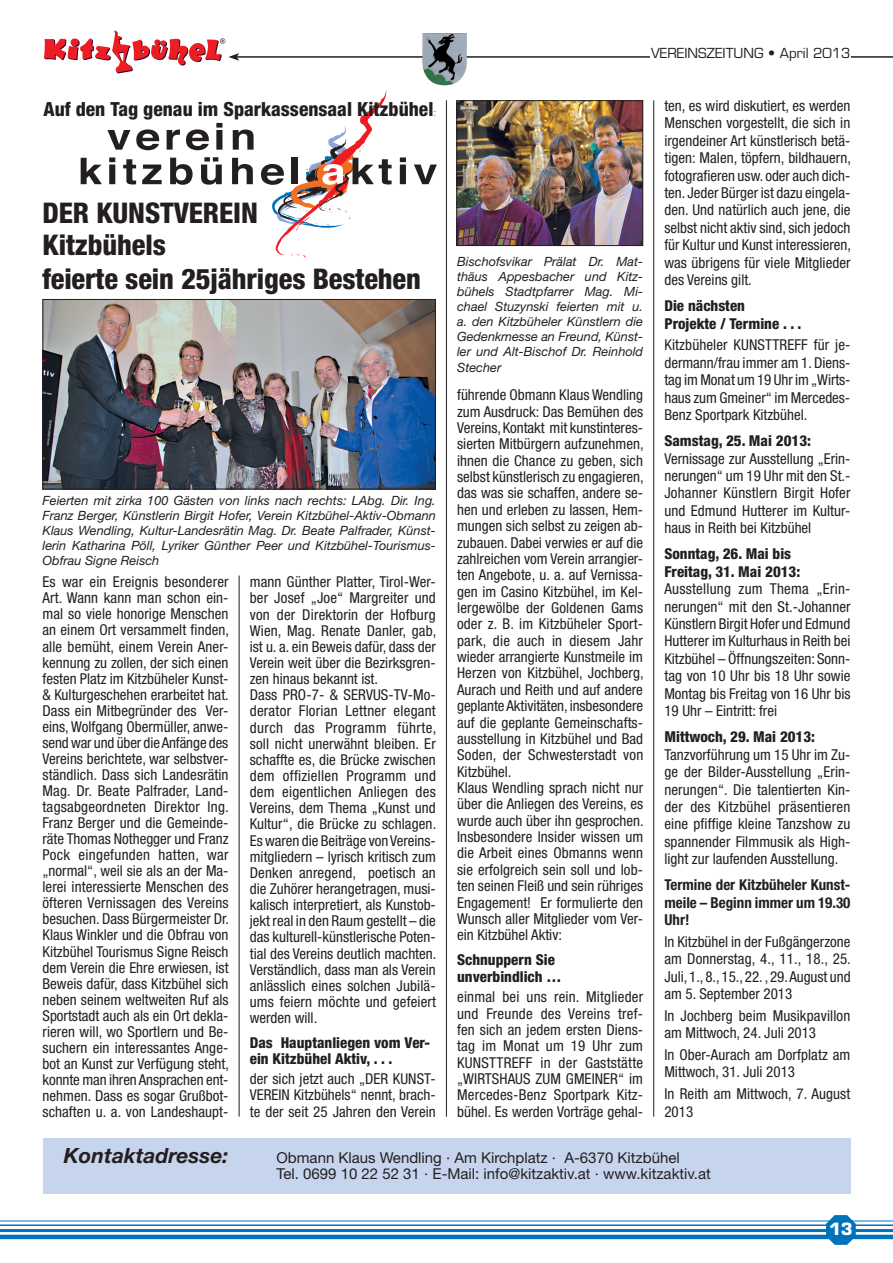
<style>
.page{position:relative;width:893px;height:1263px;background:#fff}
.page>*{position:absolute;margin:0;border:0;box-sizing:border-box;transform-origin:0 0}
.t1{font:800 condensed 28.5px/31.3px "Helvetica Neue";letter-spacing:-.005em;color:#231f20}
.t2{font:italic 700 21px "Helvetica Neue";color:#231f20}
.t3{font:800 condensed 19.5px "Helvetica Neue";color:#231f20}
.t4{font:700 16.5px "Eurostile";color:#fff}
.t5{font:condensed 15px/17.4px "Helvetica Neue";color:#231f20}
.t6{font:15px/16.5px "Helvetica Neue";color:#231f20}
.t7{font:800 condensed 15px/16.2px "Helvetica Neue";color:#231f20}
.t8{font:700 condensed 15px/17.4px "Helvetica Neue";color:#231f20;text-align:justify}
.t9{font:13.5px "Eurostile";color:#231f20}
.t10{font:italic 12.75px/15px "Helvetica Neue";color:#231f20;text-align:justify}
.s1{font-family:"Times New Roman";font-weight:400;font-stretch:normal;font-size:10.5px}
.s2{font-weight:800}
</style>
<div class="page">
<hr style="left:237px;top:56px;width:656px;height:2px;background:#231f20">
<hr style="left:0;top:1220px;width:893px;height:1px;background:#0072bc">
<hr style="left:0;top:1224px;width:893px;height:2px;background:#0072bc">
<hr style="left:0;top:1229px;width:893px;height:3px;background:#0072bc">
<hr style="left:0;top:1235px;width:893px;height:4px;background:#0072bc">
<svg style="left:44px;top:30px;width:195px;height:43px"></svg>
<div style="left:649px;top:47px;width:201px;height:31px;background:#fff"></div>
<img style="left:422px;top:33px;width:45px;height:53px">
<svg style="left:826px;top:1215px;width:30px;height:30px"></svg>
<div style="left:43px;top:1138px;width:807px;height:55px;background:#c6d5ed"></div>
<svg style="left:107px;top:130px;width:23px;height:20px"></svg>
<svg style="left:136px;top:129px;width:23px;height:21px"></svg>
<svg style="left:167px;top:130px;width:13px;height:20px"></svg>
<svg style="left:186px;top:129px;width:23px;height:21px"></svg>
<svg style="left:216px;top:123px;width:6px;height:27px"></svg>
<svg style="left:233px;top:130px;width:21px;height:20px"></svg>
<svg style="left:81px;top:158px;width:21px;height:26px"></svg>
<svg style="left:109px;top:157px;width:6px;height:27px"></svg>
<svg style="left:123px;top:159px;width:13px;height:26px"></svg>
<svg style="left:142px;top:165px;width:20px;height:19px"></svg>
<svg style="left:170px;top:158px;width:23px;height:27px"></svg>
<svg style="left:201px;top:157px;width:21px;height:28px"></svg>
<svg style="left:232px;top:158px;width:21px;height:26px"></svg>
<svg style="left:400px;top:157px;width:6px;height:27px"></svg>
<svg style="left:414px;top:165px;width:23px;height:19px"></svg>
<svg style="left:261px;top:90px;width:131px;height:168px"></svg>
<img style="left:458px;top:102px;width:183px;height:142px">
<div style="left:456px;top:100px;width:187px;height:146px;border:1px solid #231f20"></div>
<img style="left:45px;top:301px;width:389px;height:186px">
<div style="left:43px;top:299px;width:393px;height:190px;border:1px solid #231f20"></div>
<hr style="left:239px;top:575px;width:1px;height:541px;background:#231f20">
<hr style="left:446px;top:100px;width:1px;height:1016px;background:#231f20">
<hr style="left:653px;top:100px;width:1px;height:1016px;background:#231f20">
<p class="t3" style="left:44px;top:97px;width:394px">Auf den Tag genau im Sparkassensaal Kitzbühel<span class="s1">:</span></p>
<p class="t1" style="left:43px;top:197px;width:217px">DER KUNSTVEREIN<br>Kitzbühels</p>
<p class="t1" style="left:43px;top:263px;width:380px">feierte sein 25jähriges Bestehen</p>
<p class="t10" style="left:43px;top:492px;width:395px">Feierten mit zirka 100 Gästen von links nach rechts: LAbg. Dir. Ing.<br>Franz Berger, Künstlerin Birgit Hofer, Verein Kitzbühel-Aktiv-Obmann Klaus Wendling, Kultur-Landesrätin Mag. Dr. Beate Palfrader, Künst&shy;lerin Katharina Pöll, Lyriker Günther Peer und Kitzbühel-Tourismus-Obfrau Signe Reisch</p>
<p class="t5" style="left:43px;top:574px;width:188px;line-height:16px;text-align:justify">Es war ein Ereignis besonderer Art. Wann kann man schon ein&shy;mal so viele honorige Menschen an einem Ort versammelt finden, alle bemüht, einem Verein Aner&shy;kennung zu zollen, der sich einen festen Platz im Kitzbüheler Kunst-&amp; Kulturgeschehen erarbeitet hat.<br>Dass ein Mitbegründer des Ver&shy;eins, Wolfgang Obermüller, anwe&shy;send war und über die Anfänge des Vereins berichtete, war selbstver&shy;ständlich. Dass sich Landesrätin Mag. Dr. Beate Palfrader, Land&shy;tagsabgeordneten Direktor Ing.<br>Franz Berger und die Gemeinde&shy;räte Thomas Nothegger und Franz Pock eingefunden hatten, war „normal“, weil sie als an der Ma&shy;lerei interessierte Menschen des öfteren Vernissagen des Vereins besuchen. Dass Bürgermeister Dr.<br>Klaus Winkler und die Obfrau von Kitzbühel Tourismus Signe Reisch dem Verein die Ehre erwiesen, ist Beweis dafür, dass Kitzbühel sich neben seinem weltweiten Ruf als Sportstadt auch als ein Ort dekla&shy;rieren will, wo Sportlern und Be&shy;suchern ein interessantes Ange&shy;bot an Kunst zur Verfügung steht, konnte man ihren Ansprachen ent&shy;nehmen. Dass es sogar Grußbot&shy;schaften u. a. von Landeshaupt-</p>
<p class="t5" style="left:250px;top:574px;width:188px;line-height:16.2px">mann Günther Platter, Tirol-Wer&shy;ber Josef „Joe“ Margreiter und von der Direktorin der Hofburg<br>Wien, Mag. Renate Danler, gab, ist u. a. ein Beweis dafür, dass der<br>Verein weit über die Bezirksgren&shy;zen hinaus bekannt ist.<br>Dass PRO-7- &amp; SERVUS-TV-Mo&shy;derator Florian Lettner elegant durch das Programm führte, soll nicht unerwähnt bleiben. Er schaffte es, die Brücke zwischen dem offiziellen Programm und dem eigentlichen Anliegen des<br>Vereins, dem Thema „Kunst und<br>Kultur“, die Brücke zu schlagen.<br>Es waren die Beiträge von Vereins&shy;mitgliedern – lyrisch kritisch zum<br>Denken anregend, poetisch an die Zuhörer herangetragen, musi&shy;kalisch interpretiert, als Kunstob&shy;jekt real in den Raum gestellt – die das kulturell-künstlerische Poten&shy;tial des Vereins deutlich machten.<br>Verständlich, dass man als Verein anlässlich eines solchen Jubilä&shy;ums feiern möchte und gefeiert werden will.</p>
<p class="t7" style="left:250px;top:1034px;width:182px">Das Hauptanliegen vom Ver&shy;ein Kitzbühel Aktiv, . . .</p>
<p class="t5" style="left:250px;top:1071px;width:188px;line-height:16.2px;text-align:justify">der sich jetzt auch „DER KUNST-VEREIN Kitzbühels“ nennt, brach&shy;te der seit 25 Jahren den Verein</p>
<p class="t9" style="left:651px;top:45px;width:201px">VEREINSZEITUNG • April 2013</p>
<p class="t10" style="left:457px;top:253px;width:188px">Bischofsvikar Prälat Dr. Mat&shy;thäus Appesbacher und Kitz&shy;bühels Stadtpfarrer Mag. Mi&shy;chael Stuzynski feierten mit u. a. den Kitzbüheler Künstlern die Gedenkmesse an Freund, Künst&shy;ler und Alt-Bischof Dr. Reinhold</p>
<p class="t10" style="left:457px;top:360px;width:46px">Stecher</p>
<p class="t5" style="left:457px;top:387px;width:188px;line-height:16.4px">führende Obmann Klaus Wendling zum Ausdruck: Das Bemühen des<br>Vereins, Kontakt mit kunstinteres&shy;sierten Mitbürgern aufzunehmen, ihnen die Chance zu geben, sich selbst künstlerisch zu engagieren, das was sie schaffen, andere se&shy;hen und erleben zu lassen, Hem&shy;mungen sich selbst zu zeigen ab&shy;zubauen. Dabei verwies er auf die zahlreichen vom Verein arrangier&shy;ten Angebote, u. a. auf Vernissa&shy;gen im Casino Kitzbühel, im Kel&shy;lergewölbe der Goldenen Gams oder z. B. im Kitzbüheler Sport&shy;park, die auch in diesem Jahr wieder arrangierte Kunstmeile im<br>Herzen von Kitzbühel, Jochberg,<br>Aurach und Reith und auf andere geplante Aktivitäten, insbesondere auf die geplante Gemeinschafts&shy;ausstellung in Kitzbühel und Bad<br>Soden, der Schwesterstadt von<br>Kitzbühel.<br>Klaus Wendling sprach nicht nur über die Anliegen des Vereins, es wurde auch über ihn gesprochen.<br>Insbesondere Insider wissen um die Arbeit eines Obmanns wenn sie erfolgreich sein soll und lob&shy;ten seinen Fleiß und sein rühriges<br>Engagement! Er formulierte den<br>Wunsch aller Mitglieder vom Ver&shy;ein Kitzbühel Aktiv:</p>
<p class="t7" style="left:457px;top:951px;width:106px">Schnuppern Sie unverbindlich …</p>
<p class="t5" style="left:457px;top:988px;width:188px;line-height:16.4px;text-align:justify">einmal bei uns rein. Mitglieder und Freunde des Vereins tref&shy;fen sich an jedem ersten Diens&shy;tag im Monat um 19 Uhr zum KUNSTTREFF in der Gaststätte „WIRTSHAUS ZUM GMEINER“ im Mercedes-Benz Sportpark Kitz&shy;bühel. Es werden Vorträge gehal-</p>
<p class="t5" style="left:664px;top:97px;width:188px;text-align:justify">ten, es wird diskutiert, es werden Menschen vorgestellt, die sich in irgendeiner Art künstlerisch betä&shy;tigen: Malen, töpfern, bildhauern, fotografieren usw. oder auch dich&shy;ten. Jeder Bürger ist dazu eingela&shy;den. Und natürlich auch jene, die selbst nicht aktiv sind, sich jedoch für Kultur und Kunst interessieren, was übrigens für viele Mitglieder des Vereins gilt.</p>
<p class="t7" style="left:664px;top:297px;width:139px;line-height:17.4px">Die nächsten<br>Projekte / Termine . . .</p>
<p class="t5" style="left:664px;top:336px;width:188px;text-align:justify">Kitzbüheler KUNSTTREFF für je&shy;dermann/frau immer am 1. Diens&shy;tag im Monat um 19 Uhr im „Wirts&shy;haus zum Gmeiner“ im Mercedes-Benz Sportpark Kitzbühel.</p>
<p class="t5" style="left:664px;top:432px;width:188px"><span class="s2">Samstag, 25. Mai 2013:<br></span>Vernissage zur Ausstellung „Erin&shy;nerungen“ um 19 Uhr mit den St.-<br>Johanner Künstlern Birgit Hofer und Edmund Hutterer im Kultur&shy;haus in Reith bei Kitzbühel</p>
<p class="t5" style="left:664px;top:545px;width:188px"><span class="s2">Sonntag, 26. Mai bis<br>Freitag, 31. Mai 2013:<br></span>Ausstellung zum Thema „Erin&shy;nerungen“ mit den St.-Johanner<br>Künstlern Birgit Hofer und Edmund<br>Hutterer im Kulturhaus in Reith bei<br>Kitzbühel – Öffnungszeiten: Sonn&shy;tag von 10 Uhr bis 18 Uhr sowie<br>Montag bis Freitag von 16 Uhr bis<br>19 Uhr – Eintritt: frei</p>
<p class="t5" style="left:664px;top:728px;width:188px"><span class="s2">Mittwoch, 29. Mai 2013:<br></span>Tanzvorführung um 15 Uhr im Zu&shy;ge der Bilder-Ausstellung „Erin&shy;nerungen“. Die talentierten Kin&shy;der des Kitzbühel präsentieren eine pfiffige kleine Tanzshow zu spannender Filmmusik als High&shy;light zur laufenden Ausstellung.</p>
<p class="t8" style="left:664px;top:876px;width:188px">Termine der Kitzbüheler Kunst&shy;meile – Beginn immer um 19.30<br>Uhr!</p>
<p class="t5" style="left:664px;top:933px;width:188px;text-align:justify">In Kitzbühel in der Fußgängerzone am Donnerstag, 4., 11., 18., 25.<br>Juli, 1., 8., 15., 22. , 29. August und am 5. September 2013</p>
<p class="t5" style="left:664px;top:1007px;width:187px">In Jochberg beim Musikpavillon am Mittwoch, 24. Juli 2013</p>
<p class="t5" style="left:664px;top:1046px;width:187px">In Ober-Aurach am Dorfplatz am<br>Mittwoch, 31. Juli 2013</p>
<p class="t5" style="left:664px;top:1085px;width:187px">In Reith am Mittwoch, 7. August<br>2013</p>
<p class="t2" style="left:64px;top:1142px;width:166px">Kontaktadresse:</p>
<p class="t6" style="left:277px;top:1149px;width:436px">Obmann Klaus Wendling · Am Kirchplatz · A-6370 Kitzbühel<br>Tel. 0699 10 22 52 31 · E-Mail: info@kitzaktiv.at · www.kitzaktiv.at</p>
<p class="t4" style="left:829px;top:1218px;width:25px">13</p>
</div>
